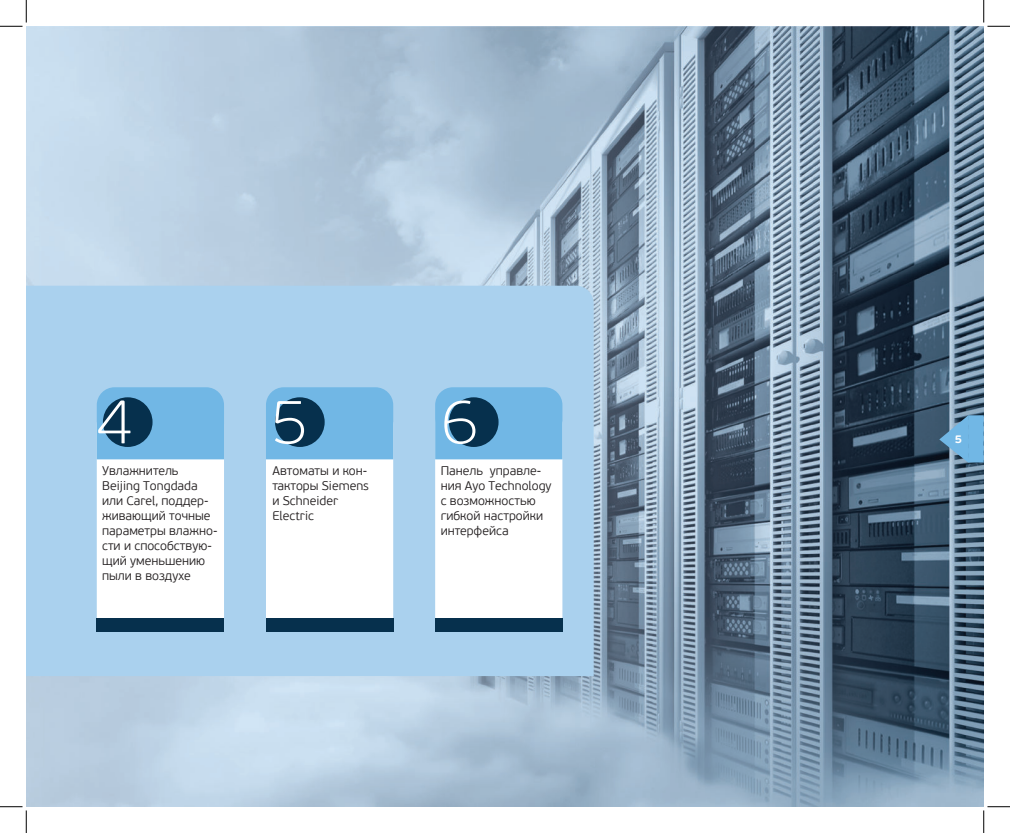
<style>
.page{position:relative;width:1010px;height:833px;background:#fff}
.page>*{position:absolute;margin:0;border:0;box-sizing:border-box;transform-origin:0 0}
.t1{font:100 62.5px "PF Beau Sans Pro";color:#fff}
.t2{font:300 12.5px/15px "PF Beau Sans Pro";color:#231f20}
.t3{font:700 11.25px "PF Beau Sans Pro";color:#fff}
</style>
<div class="page">
<img style="left:26px;top:26px;width:957px;height:780px">
<div style="left:26px;top:285px;width:567px;height:390px;background:#aad1ee"></div>
<svg style="left:435px;top:387px;width:127px;height:230px"></svg>
<div style="left:435px;top:617px;width:127px;height:13px;background:#06304d"></div>
<svg style="left:266px;top:387px;width:127px;height:230px"></svg>
<div style="left:266px;top:617px;width:127px;height:13px;background:#06304d"></div>
<svg style="left:939px;top:415px;width:44px;height:47px;background:#659cc1"></svg>
<div style="left:275px;top:397px;width:49px;height:49px;background:#06304d;border-radius:50%"></div>
<div style="left:449px;top:397px;width:49px;height:49px;background:#06304d;border-radius:50%"></div>
<svg style="left:97px;top:387px;width:127px;height:230px"></svg>
<div style="left:97px;top:617px;width:127px;height:13px;background:#06304d"></div>
<div style="left:103px;top:397px;width:49px;height:49px;background:#06304d;border-radius:50%"></div>
<svg style="left:0;top:0;width:27px;height:27px"></svg>
<svg style="left:0;top:806px;width:27px;height:26px"></svg>
<svg style="left:983px;top:0;width:26px;height:27px"></svg>
<svg style="left:983px;top:806px;width:26px;height:26px"></svg>
<h1 class="t1" style="left:97px;top:385px;width:37px">4</h1>
<p class="t2" style="left:102px;top:462px;width:117px">Увлажнитель<br>Beijing Tongdada или Carel, поддер&shy;живающий точные параметры влажно&shy;сти и способствую&shy;щий уменьшению пыли в воздухе</p>
<h1 class="t1" style="left:272px;top:385px;width:37px">5</h1>
<p class="t2" style="left:272px;top:462px;width:98px">Автоматы и кон&shy;такторы Siemens и Schneider<br>Electric</p>
<h1 class="t1" style="left:442px;top:385px;width:37px">6</h1>
<p class="t2" style="left:440px;top:462px;width:112px">Панель управле&shy;ния Ayo Technology с возможностью гибкой настройки интерфейса</p>
<p class="t3" style="left:954px;top:432px;width:9px">5</p>
</div>
